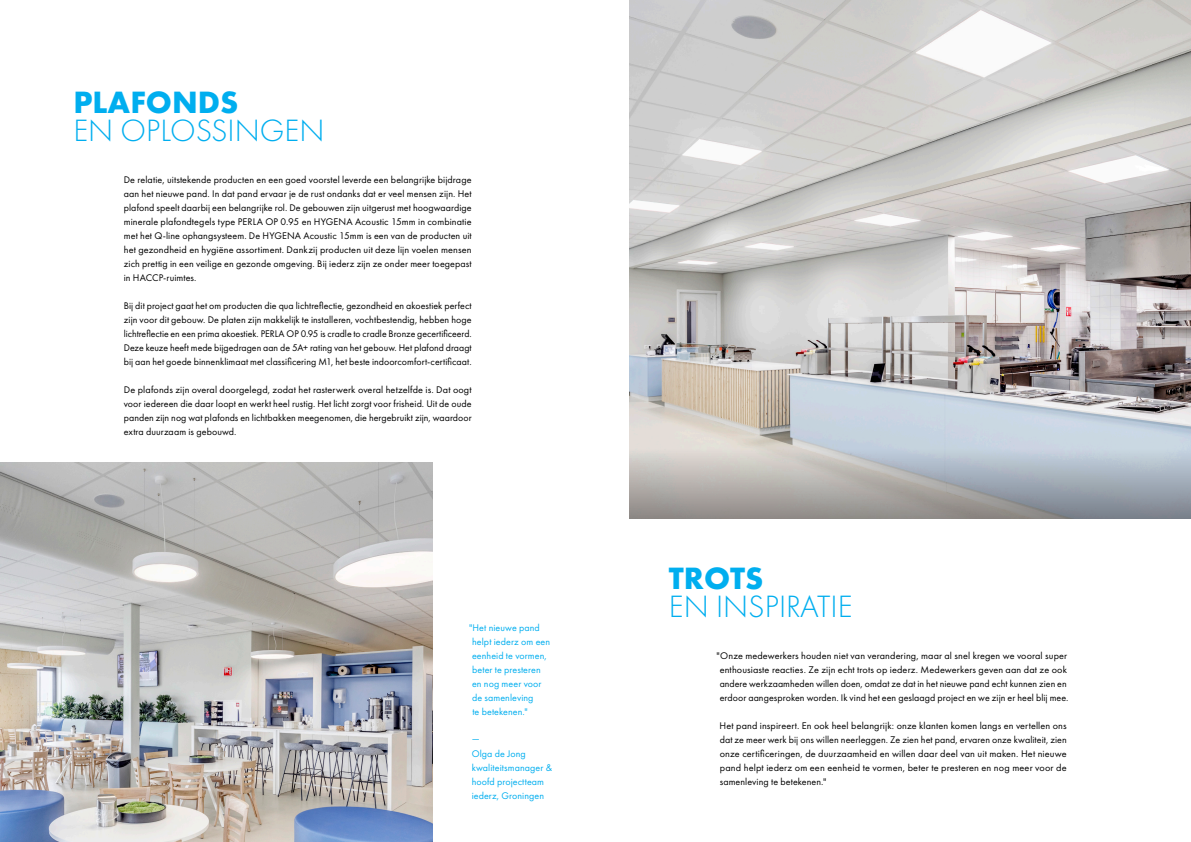
<style>
.page{position:relative;width:1191px;height:842px;background:#fff}
.page>*{position:absolute;margin:0;border:0;box-sizing:border-box;transform-origin:0 0}
.t1{font:300 32px/28px "Futura PT";color:#00aeef}
.t2{font:10px/14px "Futura PT";letter-spacing:.01em;color:#000;text-align:justify}
.t3{font:10px/14px "Futura PT";letter-spacing:.01em;color:#00aeef}
.s1{font-weight:700}
</style>
<div class="page">
<img style="left:629px;top:0;width:562px;height:449px">
<svg style="left:629px;top:449px;width:562px;height:70px;background:#aaacaf"></svg>
<img style="left:0;top:463px;width:432px;height:379px">
<p class="t1" style="left:73px;top:88px;width:253px"><span class="s1">PLAFONDS<br></span>EN OPLOSSINGEN</p>
<p class="t2" style="left:124px;top:172px;width:349px">De relatie, uitstekende producten en een goed voorstel leverde een belangrijke bijdrage aan het nieuwe pand. In dat pand ervaar je de rust ondanks dat er veel mensen zijn. Het plafond speelt daarbij een belangrijke rol. De gebouwen zijn uitgerust met hoogwaardige minerale plafondtegels type PERLA OP 0.95 en HYGENA Acoustic 15mm in combinatie met het Q-line ophangsysteem. De HYGENA Acoustic 15mm is een van de producten uit het gezondheid en hygiëne assortiment. Dankzij producten uit deze lijn voelen mensen zich prettig in een veilige en gezonde omgeving. Bij iederz zijn ze onder meer toegepast in HACCP-ruimtes.</p>
<p class="t2" style="left:124px;top:298px;width:349px">Bij dit project gaat het om producten die qua lichtreflectie, gezondheid en akoestiek perfect zijn voor dit gebouw. De platen zijn makkelijk te installeren, vochtbestendig, hebben hoge lichtreflectie en een prima akoestiek. PERLA OP 0.95 is cradle to cradle Bronze gecertificeerd.<br>Deze keuze heeft mede bijgedragen aan de 5A+ rating van het gebouw. Het plafond draagt bij aan het goede binnenklimaat met classificering M1, het beste indoorcomfort-certificaat.</p>
<p class="t2" style="left:124px;top:382px;width:349px">De plafonds zijn overal doorgelegd, zodat het rasterwerk overal hetzelfde is. Dat oogt voor iedereen die daar loopt en werkt heel rustig. Het licht zorgt voor frisheid. Uit de oude panden zijn nog wat plafonds en lichtbakken meegenomen, die hergebruikt zijn, waardoor extra duurzaam is gebouwd.</p>
<p class="t3" style="left:472px;top:620px;width:80px;text-indent:-3px">"Het nieuwe pand helpt iederz om een eenheid te vormen, beter te presteren en nog meer voor de samenleving<br>te betekenen."</p>
<p class="t3" style="left:471px;top:732px;width:9px">—</p>
<p class="t3" style="left:471px;top:746px;width:82px">Olga de Jong kwaliteitsmanager &amp; hoofd projectteam</p>
<p class="t3" style="left:471px;top:788px;width:74px">iederz, Groningen</p>
<p class="t1" style="left:669px;top:564px;width:185px"><span class="s1">TROTS<br></span>EN INSPIRATIE</p>
<p class="t2" style="left:716px;top:648px;width:353px;text-align:center">"Onze medewerkers houden niet van verandering, maar al snel kregen we vooral super enthousiaste reacties. Ze zijn echt trots op iederz. Medewerkers geven aan dat ze ook andere werkzaamheden willen doen, omdat ze dat in het nieuwe pand echt kunnen zien en erdoor aangesproken worden. Ik vind het een geslaagd project en we zijn er heel blij mee.</p>
<p class="t2" style="left:719px;top:718px;width:348px">Het pand inspireert. En ook heel belangrijk: onze klanten komen langs en vertellen ons dat ze meer werk bij ons willen neerleggen. Ze zien het pand, ervaren onze kwaliteit, zien onze certificeringen, de duurzaamheid en willen daar deel van uit maken. Het nieuwe pand helpt iederz om een eenheid te vormen, beter te presteren en nog meer voor de samenleving te betekenen."</p>
</div>
